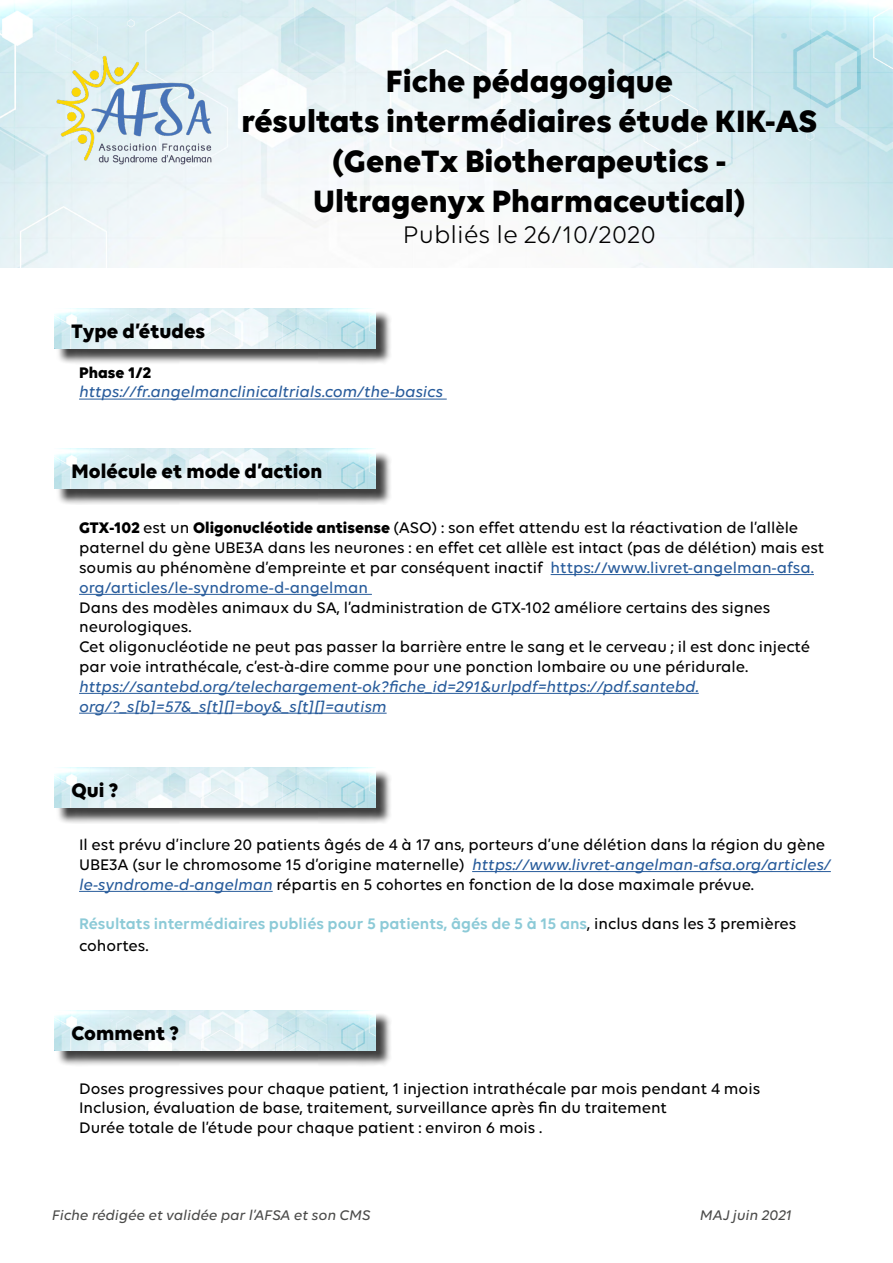
<style>
.page{position:relative;width:893px;height:1263px;background:#fff}
.page>*{position:absolute;margin:0;border:0;box-sizing:border-box;transform-origin:0 0}
.t1{font:700 33.3px/40px "Volte";color:#000;text-align:center}
.t2{font:25.95px "Volte";color:#000}
.t3{font:700 21px "Volte";color:#000}
.t4{font:500 16.5px/19.8px "Volte";color:#000}
.t5{font:italic 500 16.5px/19.8px "Volte";color:#275b9b}
.t6{font:600 16.5px/21.6px "Volte";color:#8ccad7}
.t7{font:700 16.5px "Volte";color:#000}
.t8{font:italic 500 15px "Volte";color:#4a4a49}
.s1{font-weight:700}
.s2{color:#275b9b}
.s3{font-style:italic;color:#275b9b}
.s4{font-weight:500;color:#000}
</style>
<div class="page">
<img style="left:0;top:0;width:893px;height:268px">
<img style="left:54px;top:54px;width:159px;height:112px">
<div style="left:56px;top:310px;width:336px;height:54px;background:#000;opacity:.75"></div>
<img style="left:54px;top:308px;width:322px;height:40px">
<hr style="left:79px;top:399px;width:368px;height:1px;background:#275b9b">
<div style="left:56px;top:450px;width:336px;height:55px;background:#000;opacity:.75"></div>
<img style="left:54px;top:449px;width:322px;height:40px">
<hr style="left:551px;top:574px;width:263px;height:1px;background:#275b9b">
<hr style="left:79px;top:594px;width:293px;height:1px;background:#275b9b">
<hr style="left:79px;top:693px;width:620px;height:1px;background:#275b9b">
<hr style="left:79px;top:713px;width:308px;height:1px;background:#275b9b">
<div style="left:56px;top:769px;width:336px;height:55px;background:#000;opacity:.75"></div>
<img style="left:54px;top:767px;width:322px;height:41px">
<hr style="left:472px;top:871px;width:359px;height:1px;background:#275b9b">
<hr style="left:79px;top:891px;width:194px;height:1px;background:#275b9b">
<div style="left:56px;top:1012px;width:336px;height:54px;background:#000;opacity:.75"></div>
<img style="left:54px;top:1010px;width:322px;height:40px">
<h1 class="t1" style="left:241px;top:60px;width:577px">Fiche pédagogique<br>résultats intermédiaires étude KIK-AS (GeneTx Biotherapeutics -<br>Ultragenyx Pharmaceutical)</h1>
<h2 class="t2" style="left:403px;top:220px;width:255px">Publiés le 26/10/2020</h2>
<p class="t3" style="left:72px;top:318px;width:135px">Type d’études</p>
<p class="t7" style="left:79px;top:362px;width:74px">Phase 1/2</p>
<p class="t5" style="left:79px;top:382px;width:365px">https://fr.angelmanclinicaltrials.com/the-basics</p>
<p class="t3" style="left:72px;top:459px;width:252px">Molécule et mode d’action</p>
<p class="t4" style="left:79px;top:518px;width:747px"><span class="s1">GTX-102</span> est un <span class="s1">Oligonucléotide antisense</span> (ASO) : son effet attendu est la réactivation de l’allèle paternel du gène UBE3A dans les neurones : en effet cet allèle est intact (pas de délétion) mais est soumis au phénomène d’empreinte et par conséquent inactif <span class="s2">https://www.livret-angelman-afsa. org/articles/le-syndrome-d-angelman</span></p>
<p class="t4" style="left:79px;top:597px;width:732px">Dans des modèles animaux du SA, l’administration de GTX-102 améliore certains des signes neurologiques.<br>Cet oligonucléotide ne peut pas passer la barrière entre le sang et le cerveau ; il est donc injecté par voie intrathécale, c’est-à-dire comme pour une ponction lombaire ou une péridurale.</p>
<p class="t5" style="left:79px;top:676px;width:621px">https://santebd.org/telechargement-ok?fiche_id=291&amp;urlpdf=https://pdf.santebd. org/?_s[b]=57&amp;_s[t][]=boy&amp;_s[t][]=autism</p>
<p class="t3" style="left:72px;top:777px;width:49px">Qui ?</p>
<p class="t4" style="left:79px;top:834px;width:753px">Il est prévu d’inclure 20 patients âgés de 4 à 17 ans, porteurs d’une délétion dans la région du gène<br>UBE3A (sur le chromosome 15 d’origine maternelle) <span class="s3">https://www.livret-angelman-afsa.org/articles/ le-syndrome-d-angelman</span> répartis en 5 cohortes en fonction de la dose maximale prévue.</p>
<p class="t6" style="left:79px;top:913px;width:719px">Résultats intermédiaires publiés pour 5 patients, âgés de 5 à 15 ans<span class="s4">, inclus dans les 3 premières cohortes.</span></p>
<p class="t3" style="left:72px;top:1020px;width:110px">Comment ?</p>
<p class="t4" style="left:79px;top:1078px;width:683px">Doses progressives pour chaque patient, 1 injection intrathécale par mois pendant 4 mois<br>Inclusion, évaluation de base, traitement, surveillance après fin du traitement<br>Durée totale de l’étude pour chaque patient : environ 6 mois .</p>
<p class="t8" style="left:52px;top:1207px;width:320px">Fiche rédigée et validée par l’AFSA et son CMS</p>
<p class="t8" style="left:54px;top:1207px;width:320px">Fiche rédigée et validée par l’AFSA et son CMS</p>
<p class="t8" style="left:700px;top:1207px;width:94px">MAJ juin 20 1</p>
<p class="t8" style="left:702px;top:1207px;width:110px">Novembre 2020</p>
</div>
